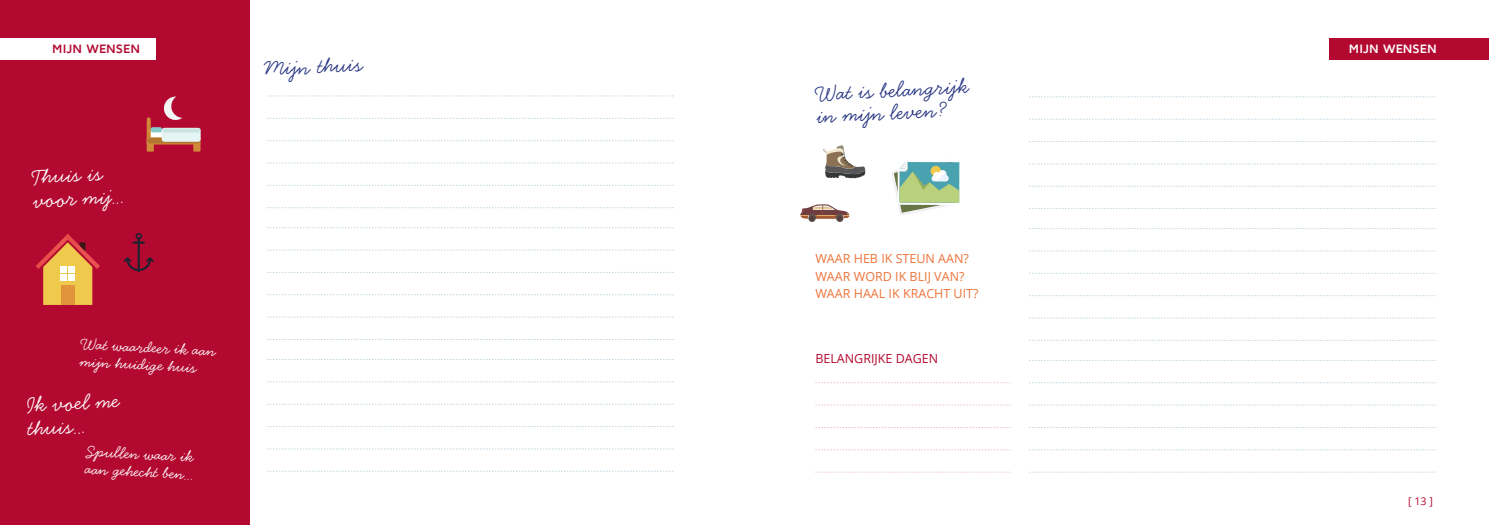
<style>
.page{position:relative;width:1489px;height:525px;background:#fff}
.page>*{position:absolute;margin:0;border:0;box-sizing:border-box;transform-origin:0 0}
.t1{font:23.75px/22.2px "Handsome Pro";color:#283583}
.t2{font:23.75px/23.5px "Handsome Pro";color:#fff}
.t3{font:17.5px/17.5px "Handsome Pro";color:#fff}
.t4{font:12.5px/17.5px "Open Sans";color:#ee743b}
.t5{font:12.5px "Open Sans";color:#b30931}
.t6{font:700 12.5px "Maven Pro";color:#b30931}
.t7{font:700 12.5px "Maven Pro";color:#fff}
.t8{font:10.62px "Open Sans";color:#b30931}
</style>
<div class="page">
<div style="left:0;top:0;width:249px;height:524px;background:#b30931"></div>
<svg style="left:267px;top:381px;width:406px;height:1px"></svg>
<svg style="left:267px;top:359px;width:406px;height:1px"></svg>
<svg style="left:267px;top:404px;width:406px;height:1px"></svg>
<svg style="left:267px;top:426px;width:406px;height:1px"></svg>
<svg style="left:267px;top:448px;width:406px;height:1px"></svg>
<svg style="left:267px;top:471px;width:406px;height:1px"></svg>
<svg style="left:267px;top:250px;width:406px;height:1px"></svg>
<svg style="left:267px;top:227px;width:406px;height:1px"></svg>
<svg style="left:267px;top:272px;width:406px;height:1px"></svg>
<svg style="left:267px;top:294px;width:406px;height:1px"></svg>
<svg style="left:267px;top:317px;width:406px;height:1px"></svg>
<svg style="left:267px;top:339px;width:406px;height:1px"></svg>
<svg style="left:267px;top:118px;width:406px;height:1px"></svg>
<svg style="left:267px;top:96px;width:406px;height:1px"></svg>
<svg style="left:267px;top:140px;width:406px;height:1px"></svg>
<svg style="left:267px;top:163px;width:406px;height:1px"></svg>
<svg style="left:267px;top:185px;width:406px;height:1px"></svg>
<svg style="left:267px;top:207px;width:406px;height:1px"></svg>
<div style="left:0;top:38px;width:156px;height:21px;background:#fff"></div>
<div style="left:1329px;top:38px;width:159px;height:21px;background:#b30931"></div>
<svg style="left:1029px;top:382px;width:406px;height:1px"></svg>
<svg style="left:1029px;top:360px;width:406px;height:1px"></svg>
<svg style="left:1029px;top:404px;width:406px;height:1px"></svg>
<svg style="left:1029px;top:427px;width:406px;height:1px"></svg>
<svg style="left:1029px;top:449px;width:406px;height:1px"></svg>
<svg style="left:1029px;top:471px;width:406px;height:1px"></svg>
<svg style="left:1029px;top:250px;width:406px;height:1px"></svg>
<svg style="left:1029px;top:228px;width:406px;height:1px"></svg>
<svg style="left:1029px;top:273px;width:406px;height:1px"></svg>
<svg style="left:1029px;top:295px;width:406px;height:1px"></svg>
<svg style="left:1029px;top:317px;width:406px;height:1px"></svg>
<svg style="left:1029px;top:340px;width:406px;height:1px"></svg>
<svg style="left:1029px;top:119px;width:406px;height:1px"></svg>
<svg style="left:1029px;top:97px;width:406px;height:1px"></svg>
<svg style="left:1029px;top:141px;width:406px;height:1px"></svg>
<svg style="left:1029px;top:163px;width:406px;height:1px"></svg>
<svg style="left:1029px;top:186px;width:406px;height:1px"></svg>
<svg style="left:1029px;top:208px;width:406px;height:1px"></svg>
<svg style="left:815px;top:382px;width:195px;height:1px"></svg>
<svg style="left:815px;top:404px;width:195px;height:1px"></svg>
<svg style="left:815px;top:427px;width:195px;height:1px"></svg>
<svg style="left:815px;top:449px;width:195px;height:1px"></svg>
<svg style="left:815px;top:471px;width:195px;height:1px"></svg>
<svg style="left:36px;top:234px;width:64px;height:71px"></svg>
<svg style="left:163px;top:96px;width:19px;height:24px"></svg>
<svg style="left:151px;top:131px;width:11px;height:6px"></svg>
<svg style="left:147px;top:120px;width:4px;height:24px"></svg>
<div style="left:151px;top:127px;width:11px;height:5px;background:#85cbcb;border-radius:2px"></div>
<svg style="left:147px;top:117px;width:4px;height:4px"></svg>
<svg style="left:147px;top:138px;width:53px;height:13px"></svg>
<div style="left:162px;top:128px;width:39px;height:14px;background:#e4f5f4;border-radius:3px"></div>
<svg style="left:163px;top:128px;width:37px;height:4px"></svg>
<svg style="left:823px;top:145px;width:42px;height:33px"></svg>
<svg style="left:800px;top:204px;width:49px;height:17px"></svg>
<svg style="left:892px;top:160px;width:68px;height:55px"></svg>
<svg style="left:124px;top:233px;width:30px;height:39px"></svg>
<p class="t6" style="left:52px;top:42px;width:89px">MIJN WENSEN</p>
<p class="t7" style="left:1348px;top:42px;width:89px">MIJN WENSEN</p>
<h1 class="t2" style="left:32px;top:166px;width:92px;rotate:-3deg">Thuis is voor mij...</h1>
<h1 class="t1" style="left:263px;top:58px;width:101px;rotate:-3deg">Mijn thuis</h1>
<p class="t3" style="left:81px;top:335px;width:137px;rotate:3deg">Wat waardeer ik aan mijn huidige huis</p>
<h1 class="t2" style="left:26px;top:393px;width:95px;rotate:-3deg">Ik voel me thuis...</h1>
<p class="t3" style="left:87px;top:442px;width:110px;rotate:3deg">Spullen waar ik aan gehecht ben...</p>
<h1 class="t1" style="left:815px;top:83px;width:155px;rotate:-3deg">Wat is belangrijk in mijn leven?</h1>
<p class="t4" style="left:815px;top:249px;width:165px">WAAR HEB IK STEUN AAN?<br>WAAR WORD IK BLIJ VAN?<br>WAAR HAAL IK KRACHT UIT?</p>
<p class="t5" style="left:815px;top:349px;width:124px">BELANGRIJKE DAGEN</p>
<p class="t8" style="left:1408px;top:493px;width:26px">[ 13 ]</p>
</div>
